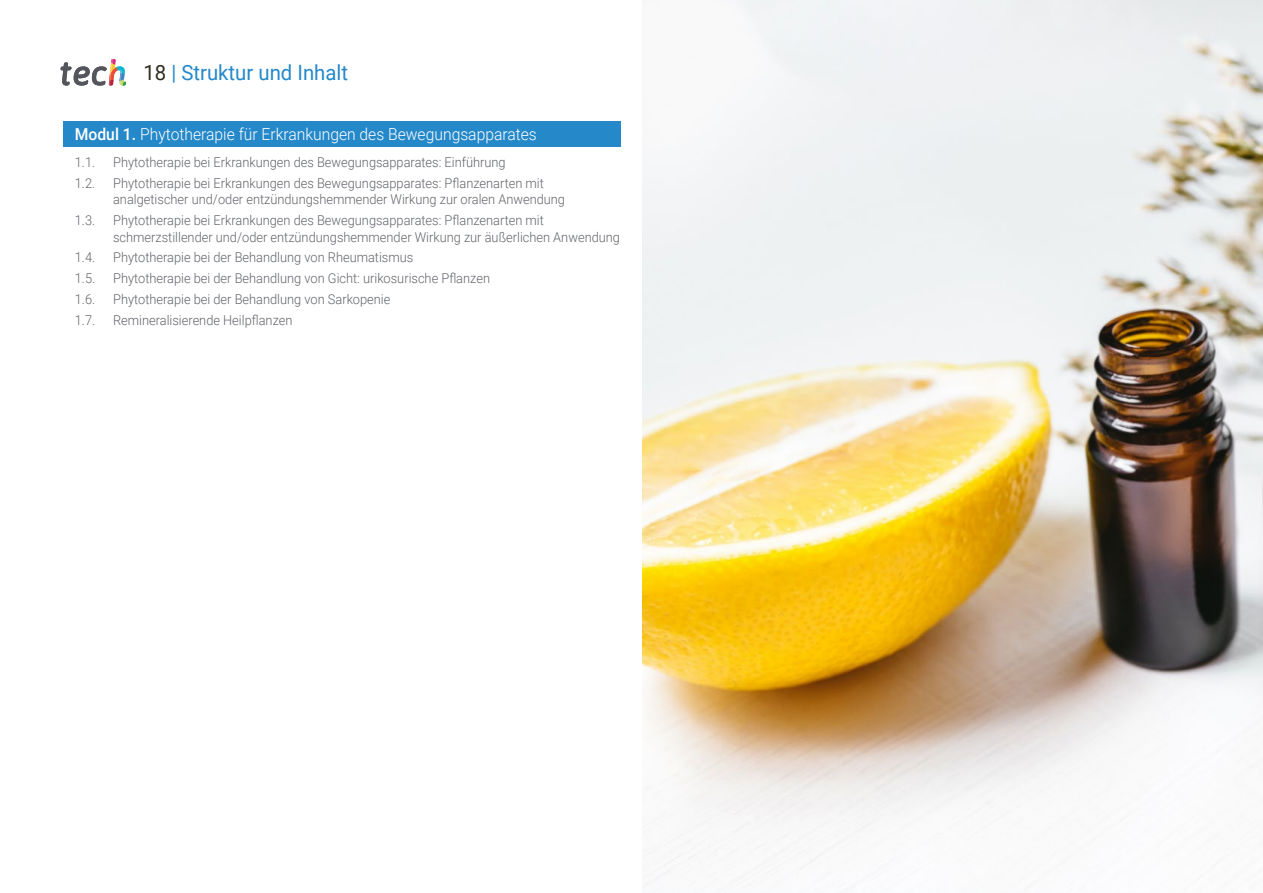
<style>
.page{position:relative;width:1263px;height:893px;background:#fff}
.page>*{position:absolute;margin:0;border:0;box-sizing:border-box;transform-origin:0 0}
.t1{font:21px "Roboto";color:#2488c9}
.t2{font:300 16.5px "Roboto";color:#fff;scale:.95 1}
.t3{font:300 13.5px/16.5px "Roboto";color:#61646a;scale:.95 1}
.s1{color:#312e20}
.s2{font-weight:500}
</style>
<div class="page">
<div style="left:64px;top:121px;width:557px;height:25px;background:#2488c9"></div>
<img style="left:642px;top:0;width:621px;height:887px">
<svg style="left:61px;top:59px;width:65px;height:27px"></svg>
<h1 class="t1" style="left:144px;top:57px;width:206px"><span class="s1">18</span> | Struktur und Inhalt</h1>
<p class="t2" style="left:75px;top:123px;width:488px"><span class="s2">Modul 1.</span> Phytotherapie für Erkrankungen des Bewegungsapparates</p>
<p class="t3" style="left:75px;top:154px;width:23px">1.1.</p>
<p class="t3" style="left:113px;top:154px;width:415px">Phytotherapie bei Erkrankungen des Bewegungsapparates: Einführung</p>
<p class="t3" style="left:75px;top:174px;width:23px">1.2.</p>
<p class="t3" style="left:113px;top:174px;width:477px">Phytotherapie bei Erkrankungen des Bewegungsapparates: Pflanzenarten mit analgetischer und/oder entzündungshemmender Wirkung zur oralen Anwendung</p>
<p class="t3" style="left:75px;top:212px;width:23px">1.3.</p>
<p class="t3" style="left:113px;top:212px;width:535px">Phytotherapie bei Erkrankungen des Bewegungsapparates: Pflanzenarten mit schmerzstillender und/oder entzündungshemmender Wirkung zur äußerlichen Anwendung</p>
<p class="t3" style="left:75px;top:249px;width:23px">1.4.</p>
<p class="t3" style="left:113px;top:249px;width:318px">Phytotherapie bei der Behandlung von Rheumatismus</p>
<p class="t3" style="left:75px;top:270px;width:23px">1.5.</p>
<p class="t3" style="left:113px;top:270px;width:398px">Phytotherapie bei der Behandlung von Gicht: urikosurische Pflanzen</p>
<p class="t3" style="left:75px;top:290px;width:23px">1.6.</p>
<p class="t3" style="left:113px;top:290px;width:293px">Phytotherapie bei der Behandlung von Sarkopenie</p>
<p class="t3" style="left:75px;top:311px;width:23px">1.7.</p>
<p class="t3" style="left:113px;top:311px;width:190px">Remineralisierende Heilpflanzen</p>
</div>
